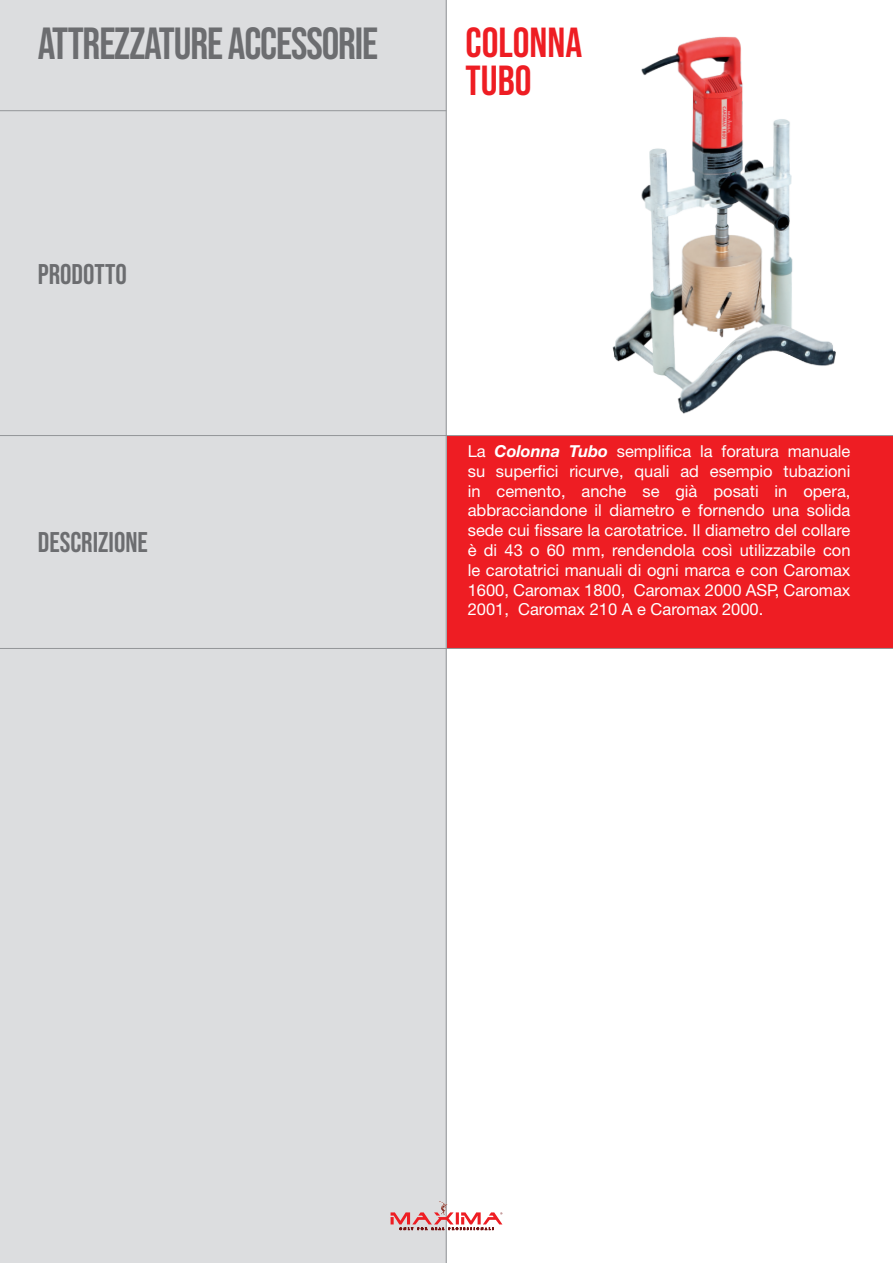
<style>
.page{position:relative;width:893px;height:1263px;background:#fff}
.page>*{position:absolute;margin:0;border:0;box-sizing:border-box;transform-origin:0 0}
.t1{font:45px "Bebas Neue";letter-spacing:-.025em;color:#6c6d70}
.t2{font:42px/37.5px "Bebas Neue";color:#ee1d23}
.t3{font:28.5px "Bebas Neue";color:#6c6d70}
.t4{font:16.5px/19.8px "Helvetica Neue LT Std";color:#fff;text-align:justify}
.s1{font-weight:700;font-style:italic}
</style>
<div class="page">
<img style="left:612px;top:36px;width:224px;height:378px">
<div style="left:0;top:436px;width:893px;height:212px;background:#ee1d23"></div>
<div style="left:0;top:0;width:446px;height:1263px;background:#dcdddf"></div>
<hr style="left:0;top:648px;width:893px;height:1px;background:#939598">
<hr style="left:0;top:435px;width:893px;height:1px;background:#939598">
<hr style="left:0;top:110px;width:446px;height:1px;background:#939598">
<hr style="left:446px;top:0;width:1px;height:1263px;background:#939598">
<svg style="left:391px;top:1201px;width:111px;height:29px"></svg>
<h1 class="t1" style="left:38px;top:18px;width:342px">ATTREZZATURE ACCESSORIE</h1>
<h3 class="t3" style="left:38px;top:258px;width:91px">PRODOTTO</h3>
<h3 class="t3" style="left:38px;top:526px;width:112px">DESCRIZIONE</h3>
<h2 class="t2" style="left:466px;top:23px;width:118px">COLONNA<br>TUBO</h2>
<p class="t4" style="left:468px;top:441px;width:384px">La <span class="s1">Colonna Tubo</span> semplifica la foratura manuale su superfici ricurve, quali ad esempio tubazioni in cemento, anche se già posati in opera, abbracciandone il diametro e fornendo una solida sede cui fissare la carotatrice. Il diametro del collare è di 43 o 60 mm, rendendola così utilizzabile con le carotatrici manuali di ogni marca e con Caromax 1600, Caromax 1800, Caromax 2000 ASP, Caromax 2001, Caromax 210 A e Caromax 2000.</p>
</div>
